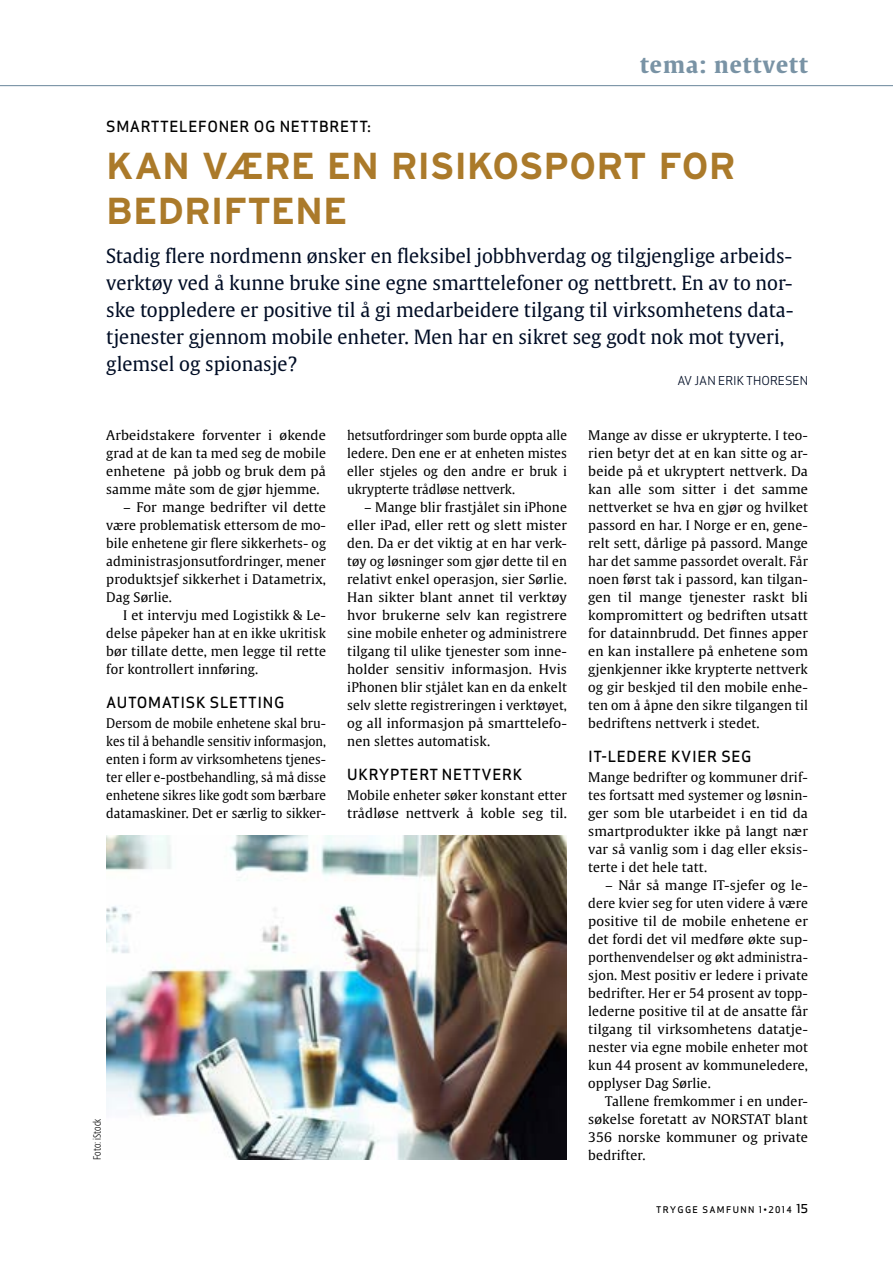
<style>
.page{position:relative;width:893px;height:1263px;background:#fff}
.page>*{position:absolute;margin:0;border:0;box-sizing:border-box;transform-origin:0 0}
.t1{font:700 37.5px/45px "Interstate";color:#ab7a2a}
.t2{font:22.35px "Gulliver Bold Roman";letter-spacing:.05em;color:#7993a5}
.t3{font:19.5px/27px "Gulliver Regular Roman";color:#000d25}
.t4{font:15px "Apex Sans Medium T";letter-spacing:.04em;color:#000}
.t5{font:13.2px/18px "Gulliver Regular Roman";letter-spacing:.01em;color:#000;text-align:justify}
.t6{font:13.2px/18px "Gulliver Regular Roman";letter-spacing:.01em;color:#000;text-align:justify;scale:.96 1}
.t7{font:12px "Apex Sans Book T";color:#000d25}
.t8{font:300 10.5px "Fedra Sans Cond Alt Std";color:#000}
.t9{font:9px "Apex Sans Medium C";color:#000}
.s1{font-size:12px}
</style>
<div class="page">
<hr style="left:0;top:85px;width:893px;height:1px;background:#7993a5">
<img style="left:106px;top:836px;width:461px;height:324px">
<h2 class="t2" style="left:640px;top:51px;width:169px">tema: nettvett</h2>
<p class="t4" style="left:106px;top:117px;width:205px">SMARTTELEFONER OG NETTB</p>
<p class="t4" style="left:330px;top:117px;width:43px">RETT:</p>
<h1 class="t1" style="left:106px;top:143px;width:27px">KAN</h1>
<h1 class="t1" style="left:106px;top:143px;width:631px;text-indent:96px">VÆRE EN RISIKOSPORT FOR<br>BEDRIFTEN E</h1>
<p class="t3" style="left:106px;top:242px;width:689px">Stadig flere nordmenn ønsker en fleksibel jobbhverdag og tilgjenglige arbeids&shy;verktøy ved å kunne bruke sine egne smarttelefoner og nettbrett. En av to nor&shy;ske toppledere er positive til å gi medarbeidere tilgang til virksomhetens data&shy;tjenester gjennom mobile enheter. Men har en sikret seg godt nok mot tyveri, glemsel og spionasje?</p>
<p class="t7" style="left:677px;top:373px;width:132px">AV JAN ERIK THORESEN</p>
<p class="t5" style="left:106px;top:426px;width:221px">Arbeidstakere forventer i økende grad at de kan ta med seg de mobile enhetene på jobb og bruk dem på samme måte som de gjør hjemme.</p>
<p class="t5" style="left:106px;top:498px;width:221px;text-indent:17px">– For mange bedrifter vil dette være problematisk ettersom de mo&shy;bile enhetene gir flere sikkerhets- og administrasjonsutfordringer, mener produktsjef sikkerhet i Datametrix, Dag Sørlie.</p>
<p class="t5" style="left:106px;top:606px;width:221px;text-indent:17px">I et intervju med Logistikk &amp; Le&shy;delse påpeker han at en ikke ukritisk bør tillate dette, men legge til rette for kontrollert innføring.</p>
<p class="t4" style="left:106px;top:693px;width:180px">AUTOMATISK SLETTING</p>
<p class="t6" style="left:106px;top:714px;width:230px">Dersom de mobile enhetene skal bru&shy;kes til å behandle sensitiv informasjon, enten i form av virksomhetens tjenes&shy;ter eller e-postbehandling, så må disse enhetene sikres like godt som bærbare datamaskiner. Det er særlig to sikker-</p>
<p class="t8" style="left:91px;top:1160px;width:43px;rotate:-90deg">Foto: iStock</p>
<p class="t6" style="left:347px;top:426px;width:230px">hetsutfordringer som burde oppta alle ledere. Den ene er at enheten mistes eller stjeles og den andre er bruk i ukrypterte trådløse nettverk.</p>
<p class="t5" style="left:347px;top:498px;width:221px;text-indent:17px">– Mange blir frastjålet sin iPhone eller iPad, eller rett og slett mister den. Da er det viktig at en har verk&shy;tøy og løsninger som gjør dette til en relativt enkel operasjon, sier Sørlie.<br>Han sikter blant annet til verktøy hvor brukerne selv kan registrere sine mobile enheter og administrere tilgang til ulike tjenester som inne&shy;holder sensitiv informasjon. Hvis iPhonen blir stjålet kan en da enkelt selv slette registreringen i verktøyet, og all informasjon på smarttelefo&shy;nen slettes automatisk.</p>
<p class="t4" style="left:347px;top:765px;width:177px">U KRYPTERT NETTVERK</p>
<p class="t5" style="left:347px;top:786px;width:221px">Mobile enheter søker konstant etter trådløse nettverk å koble seg til.</p>
<p class="t5" style="left:588px;top:426px;width:221px">Mange av disse er ukrypterte. I teo&shy;rien betyr det at en kan sitte og ar&shy;beide på et ukryptert nettverk. Da kan alle som sitter i det samme nettverket se hva en gjør og hvilket passord en har. I Norge er en, gene&shy;relt sett, dårlige på passord. Mange har det samme passordet overalt. Får noen først tak i passord, kan tilgan&shy;gen til mange tjenester raskt bli kompromittert og bedriften utsatt for datainnbrudd. Det finnes apper en kan installere på enhetene som gjenkjenner ikke krypterte nettverk og gir beskjed til den mobile enhe&shy;ten om å åpne den sikre tilgangen til bedriftens nettverk i stedet.</p>
<p class="t4" style="left:588px;top:747px;width:165px">IT-LEDERE KVIER SEG</p>
<p class="t5" style="left:588px;top:768px;width:221px">Mange bedrifter og kommuner drif&shy;tes fortsatt med systemer og løsnin&shy;ger som ble utarbeidet i en tid da smartprodukter ikke på langt nær var så vanlig som i dag eller eksis&shy;terte i det hele tatt.</p>
<p class="t5" style="left:588px;top:876px;width:221px;text-indent:17px">– Når så mange IT-sjefer og le&shy;dere kvier seg for uten videre å være positive til de mobile enhetene er det fordi det vil medføre økte sup&shy;porthenvendelser og økt administra&shy;sjon. Mest positiv er ledere i private bedrifter. Her er 54 prosent av topp&shy;lederne positive til at de ansatte får tilgang til virksomhetens datatje&shy;nester via egne mobile enheter mot kun 44 prosent av kommuneledere, opplyser Dag Sørlie.</p>
<p class="t5" style="left:588px;top:1092px;width:221px;text-indent:17px">Tallene fremkommer i en under&shy;søkelse foretatt av NORSTAT blant 356 norske kommuner og private bedrifter.</p>
<p class="t9" style="left:656px;top:1204px;width:8px">TRYGGE</p>
<p class="t9" style="left:703px;top:1204px;width:9px">SAMFUNN</p>
<p class="t9" style="left:759px;top:1204px;width:51px">1•2014 <span class="s1">15</span></p>
</div>
